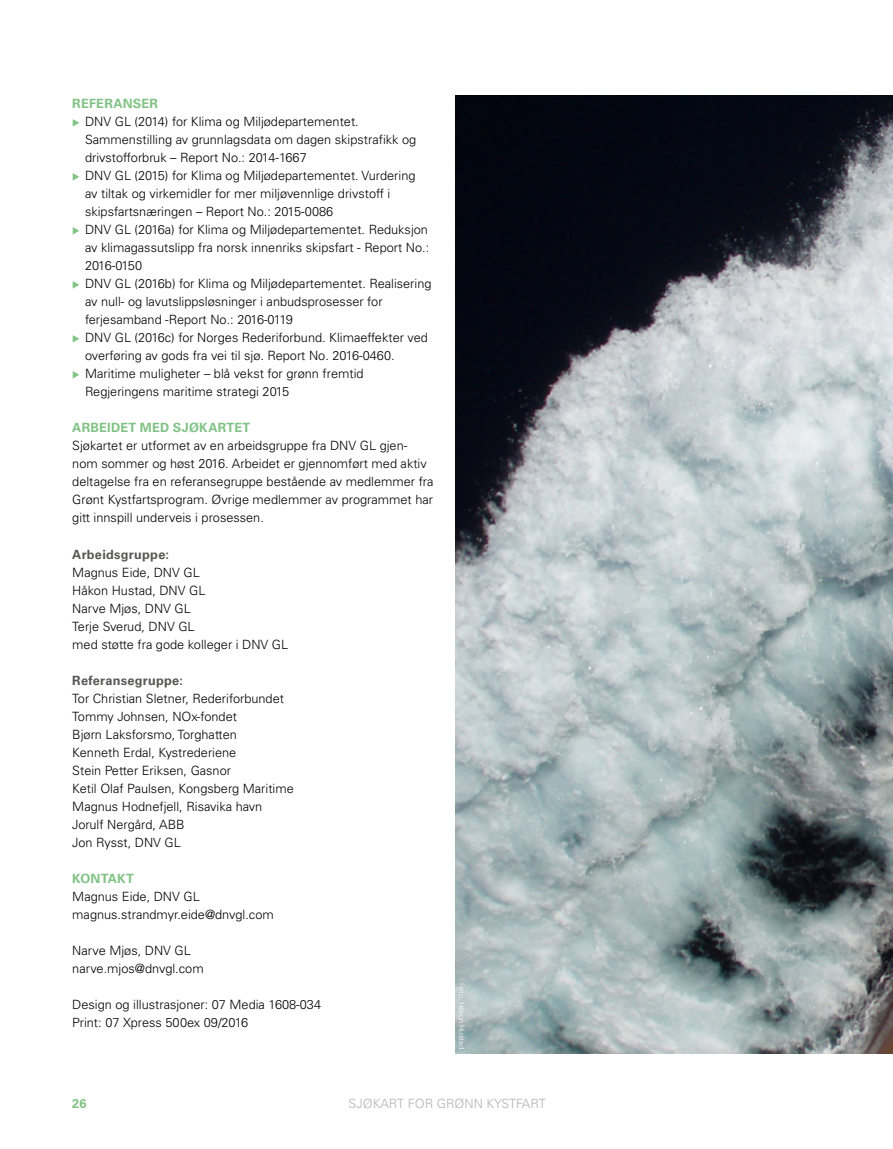
<style>
.page{position:relative;width:893px;height:1149px;background:#fff}
.page>*{position:absolute;margin:0;border:0;box-sizing:border-box;transform-origin:0 0}
.t1{font:300 12.75px/18px "Univers";color:#000}
.t2{font:700 12.75px "Univers";letter-spacing:.02em;color:#81c285}
.t3{font:700 12.75px "Univers";letter-spacing:.02em;color:#575756}
.t4{font:300 12.75px "Univers";color:#b3b2b2}
.t5{font:300 7.5px "Univers";color:#fff}
.s1{color:#81c285}
</style>
<div class="page">
<img style="left:455px;top:96px;width:438px;height:956px">
<p class="t2" style="left:72px;top:96px;width:87px">REFERANSER</p>
<p class="t1" style="left:85px;top:112px;width:333px;text-indent:-13px"><span class="s1">◆</span> DNV GL (2014) for Klima og Miljødepartementet.<br>Sammenstilling av grunnlagsdata om dagen skipstrafikk og drivstofforbruk – Report No.: 2014-1667</p>
<p class="t1" style="left:85px;top:166px;width:332px;text-indent:-13px"><span class="s1">◆</span> DNV GL (2015) for Klima og Miljødepartementet. Vurdering av tiltak og virkemidler for mer miljøvennlige drivstoff i skipsfartsnæringen – Report No.: 2015-0086</p>
<p class="t1" style="left:85px;top:220px;width:346px;text-align:justify;text-indent:-13px"><span class="s1">◆</span> DNV GL (2016a) for Klima og Miljødepartementet. Reduksjon av klimagassutslipp fra norsk innenriks skipsfart - Report No.:<br>2016-0150</p>
<p class="t1" style="left:85px;top:274px;width:348px;text-indent:-13px"><span class="s1">◆</span> DNV GL (2016b) for Klima og Miljødepartementet. Realisering av null- og lavutslippsløsninger i anbudsprosesser for ferjesamband -Report No.: 2016-0119</p>
<p class="t1" style="left:85px;top:328px;width:344px;text-indent:-13px"><span class="s1">◆</span> DNV GL (2016c) for Norges Rederiforbund. Klimaeffekter ved overføring av gods fra vei til sjø. Report No. 2016-0460.</p>
<p class="t1" style="left:85px;top:364px;width:280px;text-indent:-13px"><span class="s1">◆</span> Maritime muligheter – blå vekst for grønn fremtid<br>Regjeringens maritime strategi 2015</p>
<p class="t2" style="left:72px;top:420px;width:180px">ARBEIDET MED SJØKARTET</p>
<p class="t1" style="left:72px;top:437px;width:363px">Sjøkartet er utformet av en arbeidsgruppe fra DNV GL gjen&shy;nom sommer og høst 2016. Arbeidet er gjennomført med aktiv deltagelse fra en referansegruppe bestående av medlemmer fra Grønt Kystfartsprogram. Øvrige medlemmer av programmet har gitt innspill underveis i prosessen.</p>
<p class="t3" style="left:72px;top:546px;width:98px">Arbeidsgruppe:</p>
<p class="t1" style="left:72px;top:563px;width:217px">Magnus Eide, DNV GL<br>Håkon Hustad, DNV GL<br>Narve Mjøs, DNV GL<br>Terje Sverud, DNV GL<br>med støtte fra gode kolleger i DNV GL</p>
<p class="t3" style="left:72px;top:672px;width:112px">Referansegruppe:</p>
<p class="t1" style="left:72px;top:689px;width:223px">Tor Christian Sletner, Rederiforbundet<br>Tommy Johnsen, NOx-fondet<br>Bjørn Laksforsmo, Torghatten<br>Kenneth Erdal, Kystrederiene<br>Stein Petter Eriksen, Gasnor<br>Ketil Olaf Paulsen, Kongsberg Maritime<br>Magnus Hodnefjell, Risavika havn<br>Jorulf Nergård, ABB<br>Jon Rysst, DNV GL</p>
<p class="t2" style="left:72px;top:870px;width:63px">KONTAKT</p>
<p class="t1" style="left:72px;top:887px;width:203px">Magnus Eide, DNV GL magnus.strandmyr.eide@dnvgl.com</p>
<p class="t1" style="left:72px;top:941px;width:133px">Narve Mjøs, DNV GL narve.mjos@dnvgl.com</p>
<p class="t1" style="left:72px;top:995px;width:250px">Design og illustrasjoner: 07 Media 1608-034<br>Print: 07 Xpress 500ex 09/2016</p>
<p class="t5" style="left:466px;top:982px;width:67px;rotate:90deg">Foto: Håkon Hustad</p>
<p class="t2" style="left:72px;top:1095px;width:16px">26</p>
<p class="t4" style="left:349px;top:1095px;width:199px">SJØKART FOR GRØNN KYSTFART</p>
</div>
